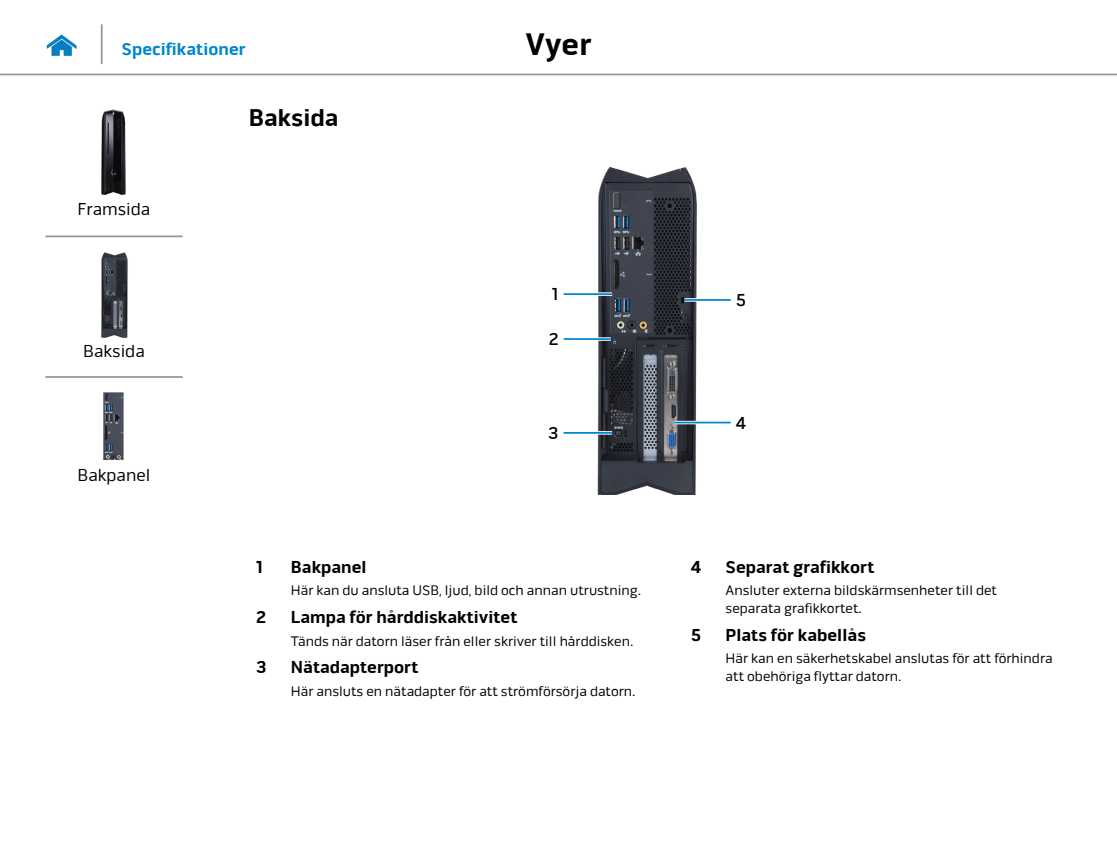
<style>
.page{position:relative;width:1117px;height:844px;background:#fff}
.page>*{position:absolute;margin:0;border:0;box-sizing:border-box;transform-origin:0 0}
.t1{font:700 31.5px "Pill Alt 600 mg";color:#000}
.Head2{font:700 24.5px "Pill Alt 600 mg";color:#000}
.Callout_Head{font:700 17.5px "Pill Alt 600 mg";color:#000}
.t2{font:17.5px "Pill Alt 600 mg";color:#000}
.t3{font:700 17.5px "Pill Alt 600 mg";color:#0087cc}
.Callout-L{font:500 17.5px "Pill Alt 600 mg";color:#000}
.Callout_description{font:14px/17.5px "Pill Alt 600 mg";color:#000}
.Callout_Head-2{font:14px "Pill Alt 600 mg";color:#000}
</style>
<div class="page">
<hr style="left:0;top:74px;width:1116px;height:1px;background:#939598">
<img style="left:46px;top:34px;width:31px;height:23px">
<img style="left:597px;top:167px;width:100px;height:327px">
<hr style="left:684px;top:298px;width:46px;height:3px;background:#fff">
<hr style="left:684px;top:299px;width:46px;height:2px;background:#0087cc">
<svg style="left:674px;top:420px;width:56px;height:4px"></svg>
<hr style="left:674px;top:421px;width:56px;height:2px;background:#0087cc">
<svg style="left:597px;top:292px;width:15px;height:4px"></svg>
<hr style="left:563px;top:293px;width:49px;height:2px;background:#0087cc">
<svg style="left:597px;top:337px;width:13px;height:4px"></svg>
<hr style="left:563px;top:338px;width:47px;height:2px;background:#0087cc">
<hr style="left:563px;top:431px;width:49px;height:3px;background:#fff">
<hr style="left:563px;top:432px;width:49px;height:1px;background:#0087cc">
<hr style="left:101px;top:24px;width:2px;height:40px;background:#939598">
<img style="left:101px;top:109px;width:25px;height:86px">
<img style="left:101px;top:252px;width:27px;height:86px">
<img style="left:103px;top:392px;width:21px;height:68px">
<hr style="left:45px;top:235px;width:138px;height:2px;background:#939598">
<hr style="left:45px;top:376px;width:138px;height:2px;background:#939598">
<p class="t3" style="left:122px;top:38px;width:125px">Specifikationer</p>
<h1 class="t1" style="left:525px;top:25px;width:68px">Vyer</h1>
<p class="t2" style="left:77px;top:199px;width:74px">Framsida</p>
<p class="t2" style="left:83px;top:340px;width:63px">Baksida</p>
<p class="t2" style="left:77px;top:464px;width:74px">Bakpanel</p>
<p class="Head2" style="left:249px;top:103px;width:91px">Baksida</p>
<p class="Callout-L" style="left:552px;top:284px;width:8px">1</p>
<p class="Callout-L" style="left:548px;top:329px;width:11px">2</p>
<p class="Callout-L" style="left:548px;top:422px;width:12px">3</p>
<p class="Callout_Head" style="left:256px;top:556px;width:8px">1</p>
<p class="Callout_Head" style="left:291px;top:556px;width:77px">Bakpanel</p>
<p class="Callout_Head-2" style="left:291px;top:582px;width:352px">Här kan du ansluta USB, ljud, bild och annan utrustning.</p>
<p class="Callout_Head" style="left:256px;top:606px;width:11px">2</p>
<p class="Callout_Head" style="left:291px;top:606px;width:228px">Lampa för hårddiskaktivitet</p>
<p class="Callout_Head-2" style="left:291px;top:632px;width:344px">Tänds när datorn läser från eller skriver till hårddisken.</p>
<p class="Callout_Head" style="left:256px;top:656px;width:12px">3</p>
<p class="Callout_Head" style="left:291px;top:656px;width:129px">Nätadapterport</p>
<p class="Callout_description" style="left:291px;top:682px;width:346px">Här ansluts en nätadapter för att strömförsörja datorn.</p>
<p class="Callout-L" style="left:735px;top:289px;width:12px">5</p>
<p class="Callout-L" style="left:735px;top:412px;width:12px">4</p>
<p class="Callout_Head" style="left:690px;top:556px;width:12px">4</p>
<p class="Callout_Head" style="left:725px;top:556px;width:150px">Separat grafikkort</p>
<p class="Callout_description" style="left:725px;top:581px;width:273px">Ansluter externa bildskärmsenheter till det separata grafikkortet.</p>
<p class="Callout_Head" style="left:690px;top:624px;width:12px">5</p>
<p class="Callout_Head" style="left:725px;top:624px;width:142px">Plats för kabellås</p>
<p class="Callout_description" style="left:725px;top:649px;width:328px">Här kan en säkerhetskabel anslutas för att förhindra att obehöriga flyttar datorn.</p>
</div>
